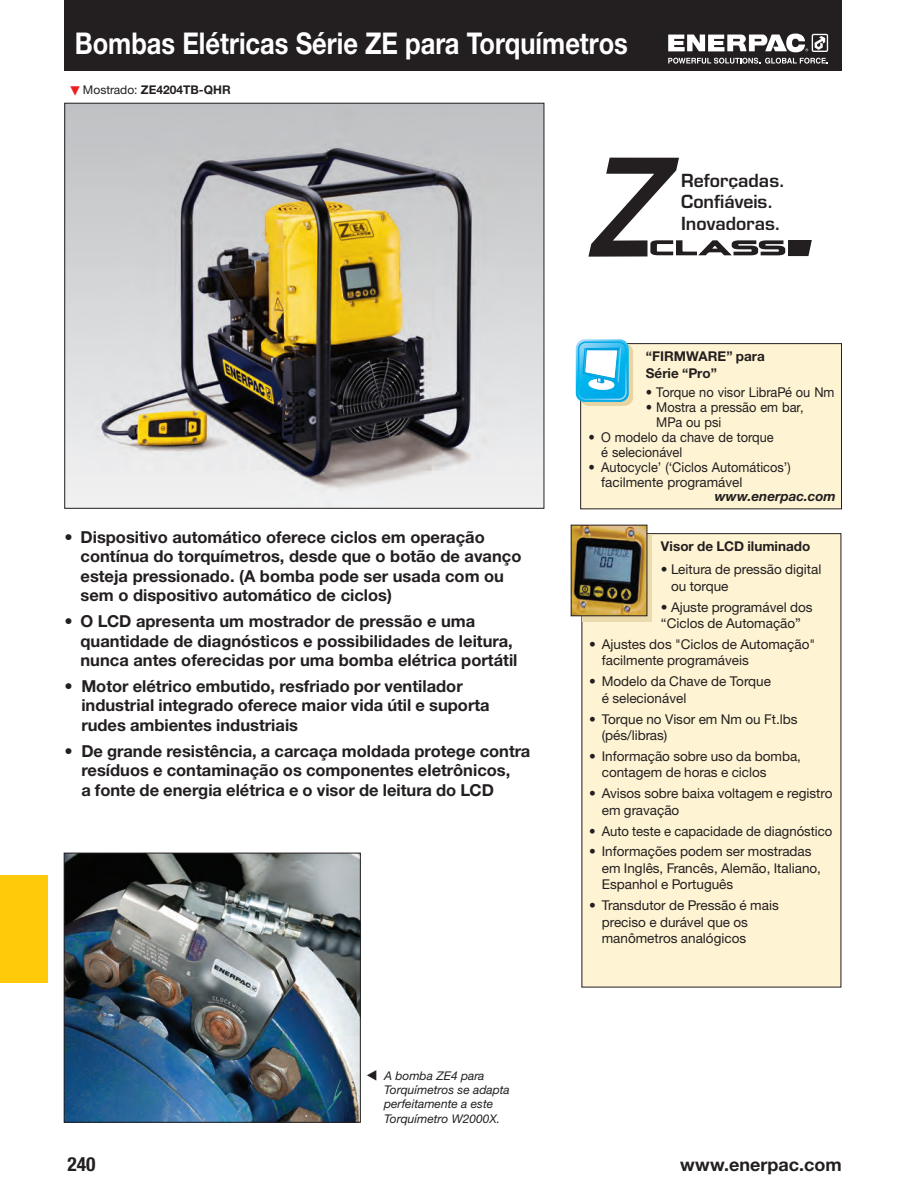
<style>
.page{position:relative;width:918px;height:1188px;background:#fff}
.page>*{position:absolute;margin:0;border:0;box-sizing:border-box;transform-origin:0 0}
.t1{font:700 30px "Helvetica Neue LTW1 G";color:#fff;scale:.85 1}
.t2{font:700 condensed 19.5px "Helvetica Neue LTW1 G";color:#231f20}
.t3{font:700 18px "Helvetica Neue LTW1 G";color:#231f20}
.t4{font:600 17.55px/21.1px "Eurostile";color:#231f20}
._03__Features{font:700 16.5px/19.5px "Helvetica Neue LTW1 G";color:#231f20}
._05__Flagging_Body{font:13.5px/16.5px "Helvetica Neue LTW1 G";color:#231f20}
._05__Flagging_Body-2{font:13.5px/15px "Helvetica Neue LTW1 G";color:#231f20;scale:.95 1}
._04__Flagging_Headin{font:700 13.5px/16.5px "Helvetica Neue LTW1 G";color:#231f20}
.t5{font:italic 700 13.5px "Helvetica Neue LTW1 G";color:#231f20}
.t6{font:italic 12px/14.2px "Helvetica Neue LTW1 G";color:#231f20}
.t7{font:700 12px "Helvetica Neue LTW1 G";color:#231f20}
.s1{color:#ee1d23}
.s2{font-weight:400}
</style>
<div class="page">
<div style="left:0;top:875px;width:48px;height:108px;background:#feca0a"></div>
<img style="left:66px;top:105px;width:476px;height:402px">
<img style="left:66px;top:855px;width:293px;height:266px">
<div style="left:64px;top:853px;width:297px;height:270px;border:1px solid #231f20"></div>
<div style="left:582px;top:534px;width:259px;height:453px;background:#fef3d2"></div>
<svg style="left:582px;top:534px;width:69px;height:87px"></svg>
<img style="left:573px;top:527px;width:72px;height:87px">
<div style="left:571px;top:525px;width:76px;height:91px;border:1px solid #231f20"></div>
<div style="left:581px;top:344px;width:260px;height:165px;background:#fef3d2"></div>
<div style="left:580px;top:343px;width:262px;height:166px;border:1px solid #231f20"></div>
<div style="left:580px;top:343px;width:53px;height:63px;background:#e8d4a2;border-radius:9px"></div>
<svg style="left:576px;top:339px;width:53px;height:63px;background:#65cbf0"></svg>
<div style="left:64px;top:0;width:778px;height:71px;background:#231f20"></div>
<svg style="left:668px;top:34px;width:160px;height:18px"></svg>
<svg style="left:668px;top:58px;width:160px;height:6px"></svg>
<svg style="left:588px;top:157px;width:224px;height:100px"></svg>
<p class="t1" style="left:75px;top:25px;width:652px">Bombas Elétricas Série ZE para Torquímetros</p>
<p class="t7" style="left:69px;top:82px;width:163px"><span class="s1">▼</span> <span class="s2">Mostrado:</span> ZE4204TB-QHR</p>
<p class="_03__Features" style="left:81px;top:527px;width:442px;text-indent:-16px">• Dispositivo automático oferece ciclos em operação contínua do torquímetros, desde que o botão de avanço esteja pressionado. (A bomba pode ser usada com ou sem o dispositivo automático de ciclos)</p>
<p class="_03__Features" style="left:81px;top:611px;width:438px;text-indent:-16px">• O LCD apresenta um mostrador de pressão e uma quantidade de diagnósticos e possibilidades de leitura, nunca antes oferecidas por uma bomba elétrica portátil</p>
<p class="_03__Features" style="left:81px;top:676px;width:410px;text-indent:-17px">• Motor elétrico embutido, resfriado por ventilador industrial integrado oferece maior vida útil e suporta rudes ambientes industriais</p>
<p class="_03__Features" style="left:81px;top:741px;width:451px;text-indent:-17px">• De grande resistência, a carcaça moldada protege contra resíduos e contaminação os componentes eletrônicos,<br>a fonte de energia elétrica e o visor de leitura do LCD</p>
<p class="t6" style="left:384px;top:1068px;width:127px;text-indent:-18px">◀ A bomba ZE4 para<br>Torquímetros se adapta perfeitamente a este<br>Torquímetro W2000X.</p>
<p class="t4" style="left:681px;top:170px;width:106px">Reforçadas.<br>Confiáveis.<br>Inovadoras.</p>
<p class="_04__Flagging_Headin" style="left:646px;top:348px;width:120px">“FIRMWARE” para<br>Série “Pro”</p>
<p class="_05__Flagging_Body-2" style="left:646px;top:384px;width:200px">• Torque no visor LibraPé ou Nm</p>
<p class="_05__Flagging_Body-2" style="left:656px;top:399px;width:157px;text-indent:-10px">• Mostra a pressão em bar,<br>MPa ou psi</p>
<p class="_05__Flagging_Body-2" style="left:601px;top:429px;width:183px;text-indent:-13px">• O modelo da chave de torque é selecionável</p>
<p class="_05__Flagging_Body-2" style="left:601px;top:459px;width:201px;text-indent:-13px">• Autocycle’ (‘Ciclos Automáticos’) facilmente programável</p>
<p class="t5" style="left:715px;top:488px;width:123px">www.enerpac.com</p>
<p class="_04__Flagging_Headin" style="left:661px;top:538px;width:151px">Visor de LCD iluminado</p>
<p class="_05__Flagging_Body" style="left:671px;top:561px;width:152px;text-indent:-10px">• Leitura de pressão digital ou torque</p>
<p class="_05__Flagging_Body" style="left:661px;top:598px;width:153px">• Ajuste programável dos “Ciclos de Automação”</p>
<p class="_05__Flagging_Body" style="left:602px;top:636px;width:215px;text-indent:-13px">• Ajustes dos "Ciclos de Automação" facilmente programáveis</p>
<p class="_05__Flagging_Body" style="left:602px;top:673px;width:171px;text-indent:-13px">• Modelo da Chave de Torque é selecionável</p>
<p class="_05__Flagging_Body" style="left:602px;top:710px;width:197px;text-indent:-13px">• Torque no Visor em Nm ou Ft.lbs (pés/libras)</p>
<p class="_05__Flagging_Body" style="left:602px;top:748px;width:201px;text-indent:-13px">• Informação sobre uso da bomba, contagem de horas e ciclos</p>
<p class="_05__Flagging_Body" style="left:602px;top:785px;width:232px;text-indent:-13px">• Avisos sobre baixa voltagem e registro em gravação</p>
<p class="_05__Flagging_Body" style="left:589px;top:822px;width:245px">• Auto teste e capacidade de diagnóstico</p>
<p class="_05__Flagging_Body" style="left:602px;top:843px;width:221px;text-indent:-13px">• Informações podem ser mostradas em Inglês, Francês, Alemão, Italiano,<br>Espanhol e Português</p>
<p class="_05__Flagging_Body" style="left:602px;top:897px;width:178px;text-indent:-13px">• Transdutor de Pressão é mais preciso e durável que os manômetros analógicos</p>
<p class="t2" style="left:68px;top:1153px;width:30px">240</p>
<p class="t3" style="left:680px;top:1153px;width:163px">www.enerpac.com</p>
</div>
